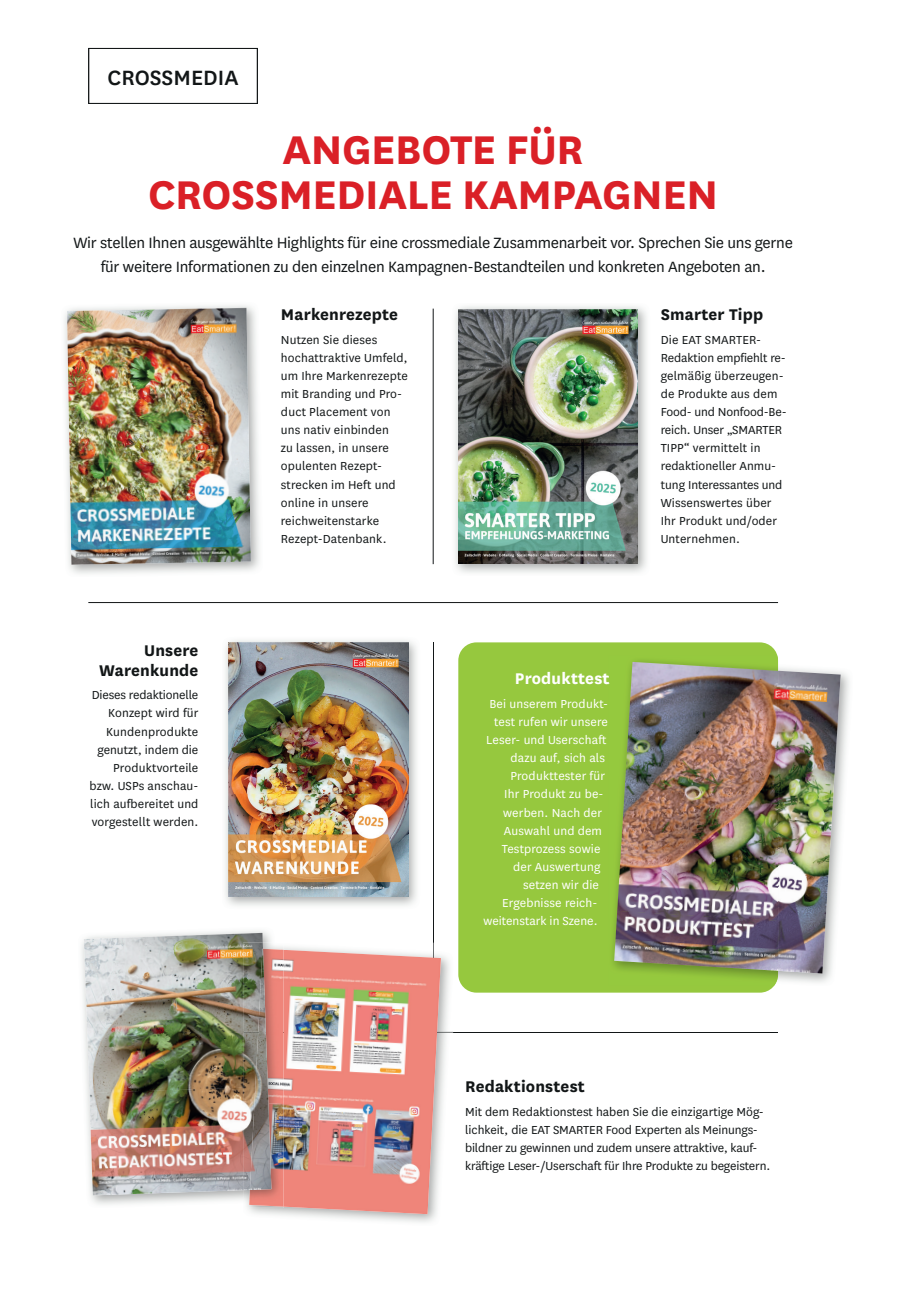
<style>
.page{position:relative;width:898px;height:1289px;background:#fff}
.page>*{position:absolute;margin:0;border:0;box-sizing:border-box;transform-origin:0 0}
.t1{font:700 46.8px/45.3px "National";letter-spacing:-.01em;color:#da2027;text-align:center}
.t2{font:500 24.15px "National";color:#121617}
.t3{font:700 18.15px/19.6px "National";letter-spacing:.01em;color:#121617;text-align:right}
.t4{font:700 18.15px "National";letter-spacing:.01em;color:#fff}
.t5{font:17.4px/24.2px "National";letter-spacing:-.015em;color:#121617;text-align:center}
.t6{font:13.65px/18.1px "National";color:#121617}
.t7{font:13.65px "National";letter-spacing:.01em;color:#fff}
</style>
<div class="page">
<div style="left:458px;top:642px;width:319px;height:350px;background:#96c83e;border-radius:18px"></div>
<div style="left:88px;top:48px;width:169px;height:56px;border:1px solid #121617"></div>
<img style="left:777px;top:656px;width:72px;height:327px">
<img style="left:608px;top:660px;width:169px;height:325px">
<svg style="left:608px;top:672px;width:1px;height:12px"></svg>
<img style="left:777px;top:670px;width:63px;height:303px">
<img style="left:617px;top:662px;width:160px;height:248px">
<img style="left:614px;top:910px;width:163px;height:60px">
<img style="left:225px;top:640px;width:192px;height:266px">
<img style="left:228px;top:642px;width:180px;height:254px">
<img style="left:64px;top:305px;width:196px;height:269px">
<img style="left:67px;top:308px;width:182px;height:155px">
<img style="left:70px;top:460px;width:181px;height:104px">
<img style="left:455px;top:306px;width:192px;height:267px">
<img style="left:458px;top:309px;width:179px;height:254px">
<hr style="left:433px;top:308px;width:1px;height:256px;background:#121617">
<hr style="left:433px;top:642px;width:1px;height:320px;background:#121617">
<hr style="left:88px;top:602px;width:689px;height:1px;background:#121617">
<hr style="left:88px;top:1031px;width:689px;height:1px;background:#121617">
<img style="left:247px;top:947px;width:206px;height:276px">
<svg style="left:441px;top:1031px;width:12px;height:1px"></svg>
<img style="left:283px;top:949px;width:158px;height:265px">
<img style="left:243px;top:942px;width:40px;height:265px">
<img style="left:271px;top:948px;width:12px;height:155px">
<img style="left:249px;top:1103px;width:34px;height:103px">
<img style="left:84px;top:932px;width:179px;height:161px">
<img style="left:89px;top:1087px;width:154px;height:108px">
<img style="left:88px;top:1031px;width:155px;height:1px">
<img style="left:243px;top:942px;width:20px;height:248px">
<img style="left:250px;top:948px;width:21px;height:241px">
<h2 class="t2" style="left:107px;top:61px;width:132px">CROSSMEDIA</h2>
<h1 class="t1" style="left:148px;top:123px;width:571px">ANGEBOTE FÜR<br>CROSSMEDIALE KAMPAGNEN</h1>
<p class="t5" style="left:73px;top:229px;width:720px">Wir stellen Ihnen ausgewählte Highlights für eine crossmediale Zusammenarbeit vor. Sprechen Sie uns gerne für weitere Informationen zu den einzelnen Kampagnen-Bestandteilen und konkreten Angeboten an.</p>
<h3 class="t3" style="left:99px;top:639px;width:101px">Unsere<br>Warenkunde</h3>
<p class="t6" style="left:90px;top:685px;width:110px;text-align:right">Dieses redaktionelle<br>Konzept wird für<br>Kundenprodukte genutzt, indem die<br>Produktvorteile bzw. USPs anschau&shy;lich aufbereitet und vorgestellt werden.</p>
<h3 class="t3" style="left:281px;top:303px;width:119px">Markenrezepte</h3>
<p class="t6" style="left:281px;top:330px;width:128px">Nutzen Sie dieses hochattraktive Umfeld, um Ihre Markenrezepte mit Branding und Pro&shy;duct Placement von uns nativ einbinden<br>zu lassen, in unsere opulenten Rezept&shy;strecken im Heft und online in unsere reichweitenstarke<br>Rezept-Datenbank.</p>
<h3 class="t3" style="left:660px;top:303px;width:104px">Smarter Tipp</h3>
<p class="t6" style="left:660px;top:330px;width:127px">Die EAT SMARTER-<br>Redaktion empfiehlt re&shy;gelmäßig überzeugen&shy;de Produkte aus dem<br>Food- und Nonfood-Be&shy;reich. Unser „SMARTER<br>TIPP“ vermittelt in redaktioneller Anmu&shy;tung Interessantes und<br>Wissenswertes über<br>Ihr Produkt und/oder<br>Unternehmen.</p>
<h3 class="t4" style="left:514px;top:665px;width:96px">Produkttest</h3>
<p class="t7" style="left:489px;top:694px;width:120px">Bei unserem Produkt-</p>
<p class="t7" style="left:494px;top:713px;width:115px">test rufen wir unsere</p>
<p class="t7" style="left:486px;top:731px;width:122px">Leser- und Userschaft</p>
<p class="t7" style="left:510px;top:749px;width:96px">dazu auf, sich als</p>
<p class="t7" style="left:510px;top:767px;width:96px">Produkttester für</p>
<p class="t7" style="left:504px;top:785px;width:101px">Ihr Produkt zu be-</p>
<p class="t7" style="left:503px;top:803px;width:100px">werben. Nach der</p>
<p class="t7" style="left:503px;top:821px;width:100px">Auswahl und dem</p>
<p class="t7" style="left:501px;top:839px;width:100px">Testprozess sowie</p>
<p class="t7" style="left:513px;top:857px;width:89px">der Auswertung</p>
<p class="t7" style="left:523px;top:876px;width:77px">setzen wir die</p>
<p class="t7" style="left:502px;top:894px;width:97px">Ergebnisse reich-</p>
<p class="t7" style="left:483px;top:912px;width:115px">weitenstark in Szene.</p>
<h3 class="t3" style="left:465px;top:1075px;width:121px">Redaktionstest</h3>
<p class="t6" style="left:465px;top:1102px;width:307px">Mit dem Redaktionstest haben Sie die einzigartige Mög&shy;lichkeit, die EAT SMARTER Food Experten als Meinungs&shy;bildner zu gewinnen und zudem unsere attraktive, kauf&shy;kräftige Leser-/Userschaft für Ihre Produkte zu begeistern.</p>
</div>
